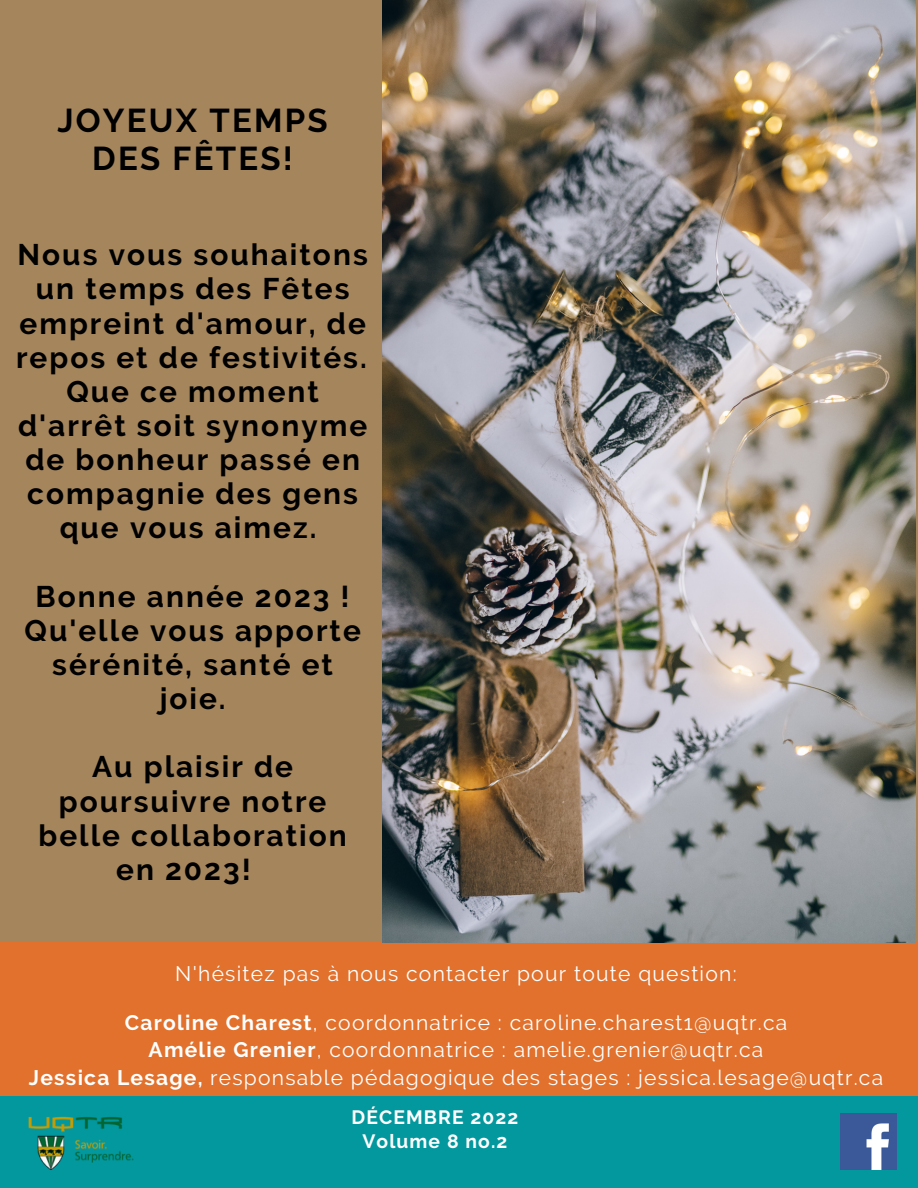
<style>
.page{position:relative;width:918px;height:1188px;background:#a5855c}
.page>*{position:absolute;margin:0;border:0;box-sizing:border-box;transform-origin:0 0}
.t1{font:700 32.85px/37.8px "Raleway";letter-spacing:.07em;color:#000;text-align:center}
.t2{font:700 29.7px/34.2px "Raleway";letter-spacing:.07em;color:#000;text-align:center}
.t3{font:21px/27.2px "Raleway";letter-spacing:.06em;color:#fff;text-align:center}
.t4{font:700 19.2px/23.7px "Raleway";letter-spacing:.06em;color:#fff;text-align:center}
.s1{font-weight:700}
</style>
<div class="page">
<div style="left:0;top:942px;width:918px;height:154px;background:#e1712c"></div>
<div style="left:0;top:1096px;width:918px;height:92px;background:#03989e"></div>
<img style="left:28px;top:1116px;width:106px;height:54px">
<img style="left:840px;top:1114px;width:56px;height:56px">
<img style="left:382px;top:0;width:533px;height:943px">
<p class="t1" style="left:57px;top:102px;width:272px">JOYEUX TEMPS<br>DES FÊTES!</p>
<p class="t2" style="left:16px;top:238px;width:353px">Nous vous souhaitons un temps des Fêtes empreint d'amour, de repos et de festivités.<br>Que ce moment d'arrêt soit synonyme de bonheur passé en compagnie des gens que vous aimez.</p>
<p class="t2" style="left:25px;top:579px;width:338px">Bonne année 2023 !<br>Qu'elle vous apporte sérénité, santé et joie.</p>
<p class="t2" style="left:92px;top:750px;width:202px">Au plaisir de</p>
<p class="t2" style="left:59px;top:784px;width:269px">poursuivre notre</p>
<p class="t2" style="left:39px;top:818px;width:310px">belle collaboration</p>
<p class="t2" style="left:116px;top:852px;width:136px">en 2023!</p>
<p class="t3" style="left:175px;top:960px;width:563px">N'hésitez pas à nous contacter pour toute question:</p>
<p class="t3" style="left:29px;top:1009px;width:856px"><span class="s1">Caroline Charest</span>, coordonnatrice : caroline.charest1@uqtr.ca<br><span class="s1">Amélie Grenier</span>, coordonnatrice : amelie.grenier@uqtr.ca<br><span class="s1">Jessica Lesage,</span> responsable pédagogique des stages : jessica.lesage@uqtr.ca</p>
<p class="t4" style="left:352px;top:1106px;width:168px">DÉCEMBRE 2022<br>Volume 8 no.2</p>
</div>
